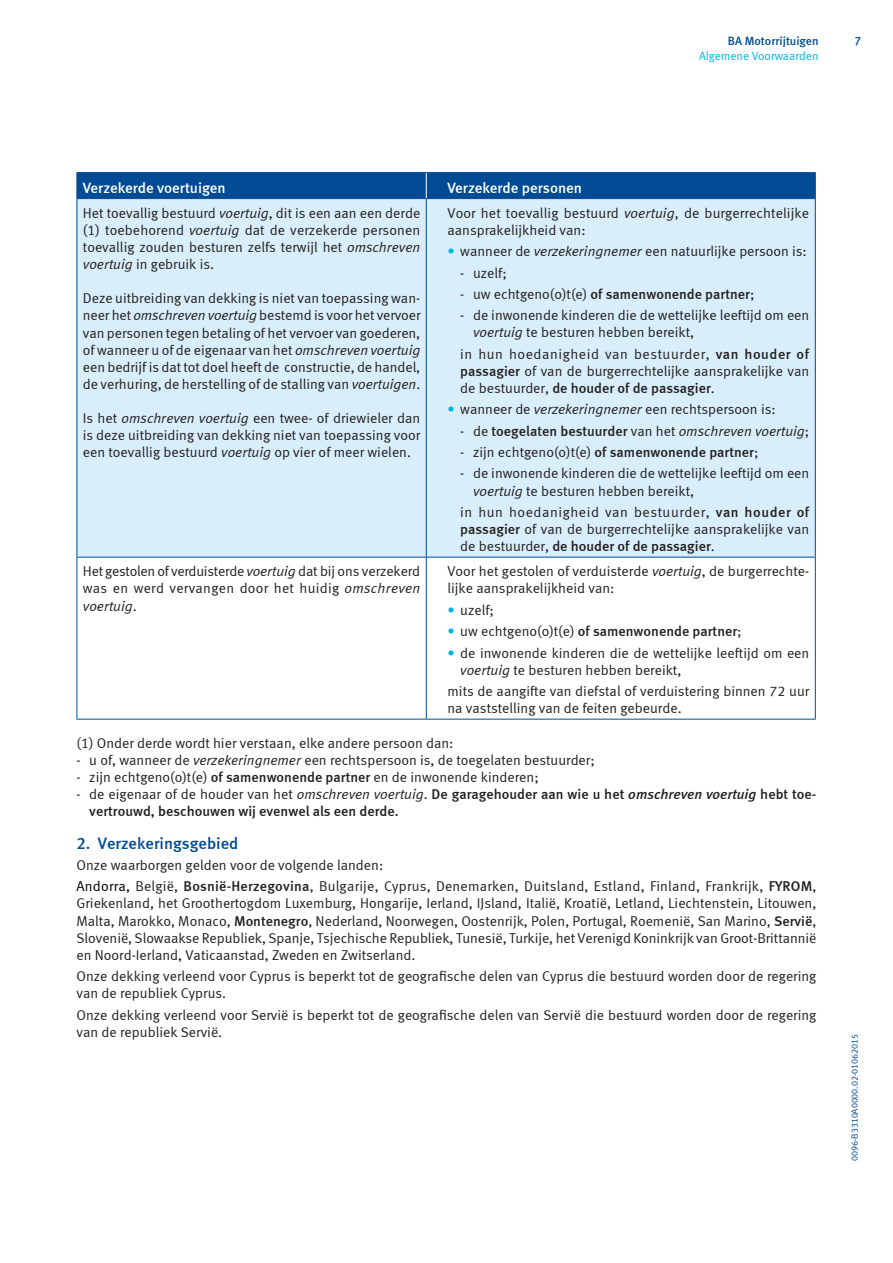
<style>
.page{position:relative;width:893px;height:1263px;background:#fff}
.page>*{position:absolute;margin:0;border:0;box-sizing:border-box;transform-origin:0 0}
.t1{font:16.5px "Meta Medium LF";color:#004b94}
.t2{font:15px "Meta Medium LF";color:#fff}
.t3{font:14.25px/17.1px "Meta Normal LF";color:#231f20}
.t4{font:14.25px/17.1px "Meta Medium LF";color:#231f20}
.t5{font:12px "Meta Normal LF";color:#00b5e3}
.t6{font:12px "Meta Medium LF";color:#004b94}
.t7{font:9px "Meta Normal LF";letter-spacing:-.01em;color:#004b94}
.s1{font-style:italic}
.s2{color:#00b5e3}
.s3{font-family:"Meta Normal LF"}
.s4{font-family:"Meta Medium LF"}
.s5{font-family:"Meta Normal LF";font-style:italic}
.s6{font-family:"Meta Normal LF";color:#00b5e3}
.s7{color:#000}
</style>
<div class="page">
<div style="left:78px;top:199px;width:737px;height:358px;background:#d8eefa"></div>
<hr style="left:77px;top:172px;width:349px;height:1px;background:#004b94">
<hr style="left:426px;top:172px;width:390px;height:1px;background:#004b94">
<hr style="left:77px;top:199px;width:1px;height:358px;background:#004b94">
<hr style="left:426px;top:199px;width:1px;height:358px;background:#004b94">
<hr style="left:815px;top:199px;width:1px;height:358px;background:#004b94">
<div style="left:77px;top:173px;width:739px;height:26px;background:#004b94"></div>
<hr style="left:77px;top:557px;width:1px;height:162px;background:#004b94">
<hr style="left:426px;top:557px;width:1px;height:162px;background:#004b94">
<hr style="left:815px;top:557px;width:1px;height:162px;background:#004b94">
<hr style="left:77px;top:719px;width:349px;height:1px;background:#004b94">
<hr style="left:426px;top:719px;width:390px;height:1px;background:#004b94">
<hr style="left:77px;top:557px;width:349px;height:1px;background:#004b94">
<hr style="left:426px;top:557px;width:390px;height:1px;background:#004b94">
<p class="t6" style="left:728px;top:34px;width:92px">BA Motorrijtuigen</p>
<p class="t5" style="left:699px;top:48px;width:121px">Algemene Voorwaarden</p>
<p class="t6" style="left:854px;top:34px;width:8px">7</p>
<p class="t2" style="left:83px;top:179px;width:144px">Verzekerde voertuigen</p>
<p class="t2" style="left:448px;top:179px;width:136px">Verzekerde personen</p>
<p class="t3" style="left:83px;top:204px;width:339px;text-align:justify">Het toevallig bestuurd <span class="s1">voertuig</span>, dit is een aan een derde (1) toebehorend <span class="s1">voertuig</span> dat de verzekerde personen toevallig zouden besturen zelfs terwijl het <span class="s1">omschreven voertuig</span> in gebruik is.</p>
<p class="t3" style="left:83px;top:290px;width:339px;text-align:justify">Deze uitbreiding van dekking is niet van toepassing wan&shy;neer het <span class="s1">omschreven voertuig</span> bestemd is voor het vervoer van personen tegen betaling of het vervoer van goederen, of wanneer u of de eigenaar van het <span class="s1">omschreven voertuig </span>een bedrijf is dat tot doel heeft de constructie, de handel, de verhuring, de herstelling of de stalling van <span class="s1">voertuigen</span>.</p>
<p class="t3" style="left:83px;top:409px;width:339px;text-align:justify">Is het <span class="s1">omschreven voertuig</span> een twee- of driewieler dan is deze uitbreiding van dekking niet van toepassing voor een toevallig bestuurd <span class="s1">voertuig</span> op vier of meer wielen.</p>
<p class="t3" style="left:447px;top:204px;width:363px">Voor het toevallig bestuurd <span class="s1">voertuig</span>, de burgerrechtelijke aansprakelijkheid van:</p>
<p class="t3" style="left:447px;top:243px;width:361px"><span class="s2">•</span> wanneer de <span class="s1">verzekeringnemer</span> een natuurlijke persoon is:</p>
<p class="t3" style="left:460px;top:264px;width:48px">- uzelf;</p>
<p class="t4" style="left:460px;top:285px;width:296px"><span class="s3">- uw echtgeno(o)t(e)</span> of samenwonende partner<span class="s3">;</span></p>
<p class="t3" style="left:473px;top:307px;width:338px;text-indent:-13px">- de inwonende kinderen die de wettelijke leeftijd om een <span class="s1">voertuig</span> te besturen hebben bereikt,</p>
<p class="t3" style="left:460px;top:345px;width:350px">in hun hoedanigheid van bestuurder, <span class="s4">van houder of passagier</span> of van de burgerrechtelijke aansprakelijke van</p>
<p class="t4" style="left:460px;top:379px;width:256px"><span class="s3">de bestuurder,</span> de houder of de passagier<span class="s3">.</span></p>
<p class="t3" style="left:447px;top:401px;width:330px"><span class="s2">•</span> wanneer de <span class="s1">verzekeringnemer</span> een rechtspersoon is:</p>
<p class="t4" style="left:460px;top:422px;width:351px"><span class="s3">- de</span> toegelaten bestuurder <span class="s3">van het</span> <span class="s5">omschreven voertuig</span><span class="s3">;</span></p>
<p class="t3" style="left:460px;top:443px;width:300px">- zijn echtgeno(o)t(e) <span class="s4">of samenwonende partner</span>;</p>
<p class="t3" style="left:473px;top:465px;width:338px;text-indent:-13px">- de inwonende kinderen die de wettelijke leeftijd om een <span class="s1">voertuig</span> te besturen hebben bereikt,</p>
<p class="t3" style="left:460px;top:503px;width:350px">in hun hoedanigheid van bestuurder, <span class="s4">van houder of passagier</span> of van de burgerrechtelijke aansprakelijke van</p>
<p class="t4" style="left:460px;top:537px;width:256px"><span class="s3">de bestuurder,</span> de houder of de passagier<span class="s3">.</span></p>
<p class="t3" style="left:83px;top:563px;width:339px;text-align:justify">Het gestolen of verduisterde <span class="s1">voertuig</span> dat bij ons verzekerd was en werd vervangen door het huidig <span class="s1">omschreven voertuig</span>.</p>
<p class="t3" style="left:447px;top:563px;width:363px">Voor het gestolen of verduisterde <span class="s1">voertuig</span>, de burgerrechte&shy;lijke aansprakelijkheid van:</p>
<p class="t3" style="left:447px;top:601px;width:48px"><span class="s2">•</span> uzelf;</p>
<p class="t4" style="left:447px;top:622px;width:296px"><span class="s6">•</span> <span class="s3">uw echtgeno(o)t(e)</span> of samenwonende partner<span class="s3">;</span></p>
<p class="t3" style="left:460px;top:644px;width:351px;text-indent:-13px"><span class="s2">•</span> de inwonende kinderen die de wettelijke leeftijd om een <span class="s1">voertuig</span> te besturen hebben bereikt,</p>
<p class="t3" style="left:447px;top:682px;width:363px">mits de aangifte van diefstal of verduistering binnen 72 uur na vaststelling van de feiten gebeurde.</p>
<p class="t3" style="left:77px;top:734px;width:378px">(1) Onder derde wordt hier verstaan, elke andere persoon dan:</p>
<p class="t3" style="left:77px;top:751px;width:520px">- u of, wanneer de <span class="s1">verzekeringnemer</span> een rechtspersoon is, de toegelaten bestuurder;</p>
<p class="t3" style="left:77px;top:768px;width:464px">- zijn echtgeno(o)t(e) <span class="s4">of samenwonende partner</span> en de inwonende kinderen;</p>
<p class="t4" style="left:89px;top:785px;width:729px;text-indent:-13px"><span class="s3">- de eigenaar of de houder van het</span> <span class="s5">omschreven voertuig</span><span class="s3">.</span> De garagehouder aan wie u het <span class="s1">omschreven voertuig</span> hebt toe&shy;vertrouwd, beschouwen wij evenwel als een derde.</p>
<p class="t1" style="left:77px;top:833px;width:163px">2. Verzekeringsgebied</p>
<p class="t3" style="left:77px;top:854px;width:742px;line-height:21.3px">Onze waarborgen gelden voor de volgende landen:<br><span class="s7">Andorra,</span> België, <span class="s4">Bosnië-Herzegovina</span>, Bulgarije, Cyprus, Denemarken, Duitsland, Estland, Finland, Frankrijk, <span class="s4">FYROM</span>,</p>
<p class="t3" style="left:77px;top:895px;width:741px;text-align:justify">Griekenland, het Groothertogdom Luxemburg, Hongarije, Ierland, IJsland, Italië, Kroatië, Letland, Liechtenstein, Litouwen, Malta, Marokko, Monaco, <span class="s4">Montenegro</span>, Nederland, Noorwegen, Oostenrijk, Polen, Portugal, Roemenië, San Marino, <span class="s4">Servië</span>, Slovenië, Slowaakse Republiek, Spanje, Tsjechische Republiek, Tunesië, Turkije, het Verenigd Koninkrijk van Groot-Brittannië en Noord-Ierland, Vaticaanstad, Zweden en Zwitserland.</p>
<p class="t3" style="left:77px;top:967px;width:741px">Onze dekking verleend voor Cyprus is beperkt tot de geografische delen van Cyprus die bestuurd worden door de regering van de republiek Cyprus.</p>
<p class="t3" style="left:77px;top:1006px;width:741px">Onze dekking verleend voor Servië is beperkt tot de geografische delen van Servië die bestuurd worden door de regering van de republiek Servië.</p>
<p class="t7" style="left:849px;top:1161px;width:128px;rotate:-90deg">0096-B3310A0000.02-01062015</p>
</div>
